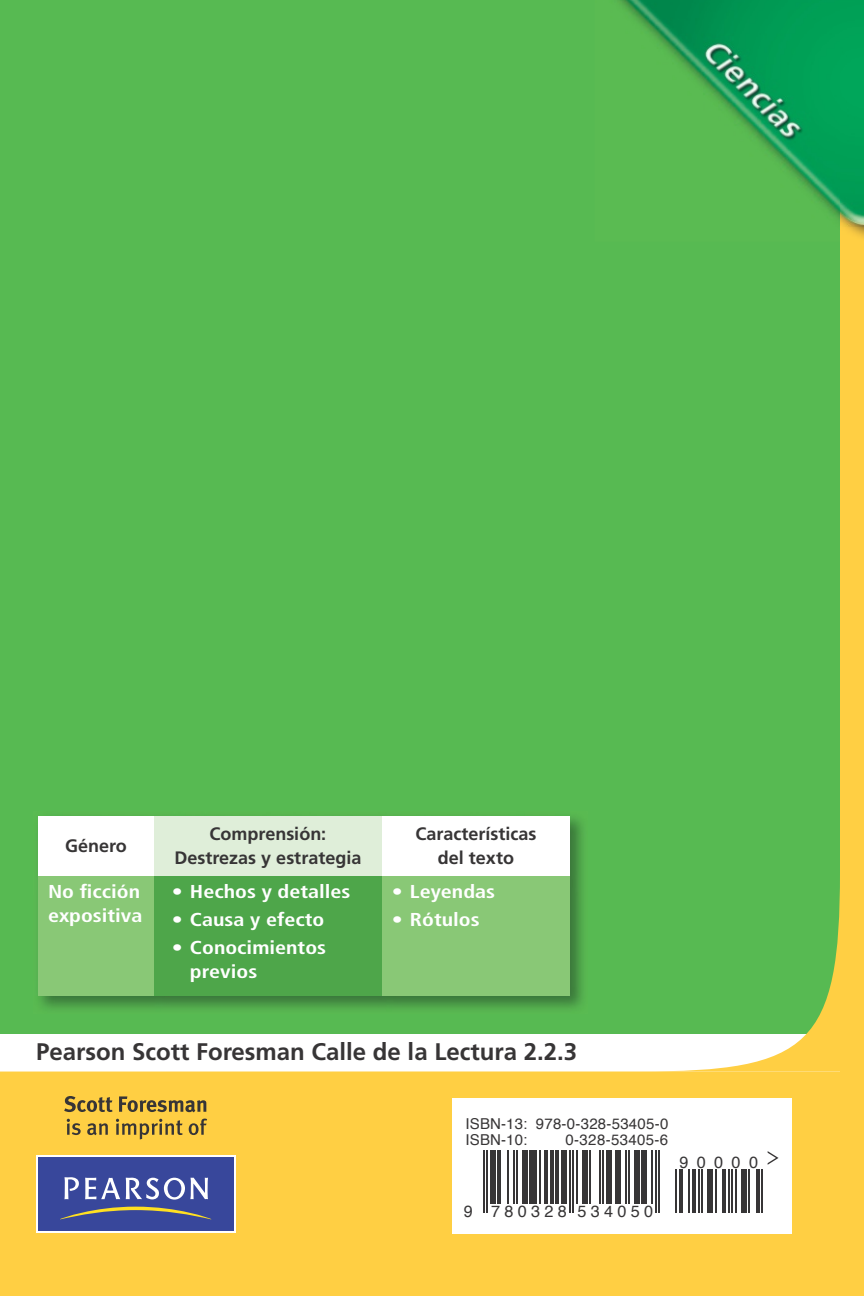
<style>
.page{position:relative;width:864px;height:1296px;background:#fff}
.page>*{position:absolute;margin:0;border:0;box-sizing:border-box;transform-origin:0 0}
.t1{font:700 24px "Frutiger LT Std";color:#373536}
.t2{font:700 condensed 18.8px/24px "Frutiger LT Std";color:#fff;scale:1.18 1}
.t3{font:700 18px/24px "Frutiger LT Std";color:#373536;text-align:center}
.t4{font:16.2px "Helvetica";letter-spacing:.265em;color:#373536}
.t5{font:15px/15.8px "Helvetica";letter-spacing:.015em;color:#373536}
</style>
<div class="page">
<div style="left:0;top:0;width:864px;height:1033px;background:#57ba52"></div>
<div style="left:0;top:1071px;width:840px;height:225px;background:#ffcf43"></div>
<div style="left:840px;top:0;width:24px;height:1296px;background:#ffcf43"></div>
<svg style="left:640px;top:887px;width:200px;height:185px"></svg>
<div style="left:36px;top:1155px;width:199px;height:78px;background:#fff"></div>
<div style="left:38px;top:1157px;width:195px;height:74px;background:#38479b"></div>
<svg style="left:126px;top:1178px;width:82px;height:22px"></svg>
<svg style="left:85px;top:1178px;width:35px;height:21px"></svg>
<svg style="left:65px;top:1177px;width:14px;height:22px"></svg>
<svg style="left:60px;top:1207px;width:151px;height:12px"></svg>
<svg style="left:64px;top:1096px;width:48px;height:16px"></svg>
<svg style="left:119px;top:1096px;width:87px;height:16px"></svg>
<svg style="left:67px;top:1119px;width:14px;height:16px"></svg>
<svg style="left:87px;top:1123px;width:21px;height:12px"></svg>
<svg style="left:116px;top:1119px;width:67px;height:20px"></svg>
<svg style="left:189px;top:1119px;width:18px;height:16px"></svg>
<div style="left:452px;top:1098px;width:340px;height:136px;background:#fff"></div>
<hr style="left:483px;top:1150px;width:1px;height:63px;background:#373536">
<hr style="left:486px;top:1150px;width:2px;height:63px;background:#373536">
<div style="left:490px;top:1150px;width:6px;height:53px;background:#373536"></div>
<hr style="left:497px;top:1150px;width:4px;height:53px;background:#373536">
<hr style="left:507px;top:1150px;width:2px;height:53px;background:#373536">
<hr style="left:513px;top:1150px;width:1px;height:53px;background:#373536">
<hr style="left:516px;top:1150px;width:2px;height:53px;background:#373536">
<div style="left:522px;top:1150px;width:5px;height:53px;background:#373536"></div>
<div style="left:529px;top:1150px;width:8px;height:53px;background:#373536"></div>
<hr style="left:539px;top:1150px;width:2px;height:53px;background:#373536">
<hr style="left:544px;top:1150px;width:4px;height:53px;background:#373536">
<hr style="left:550px;top:1150px;width:4px;height:53px;background:#373536">
<hr style="left:555px;top:1150px;width:4px;height:53px;background:#373536">
<div style="left:561px;top:1150px;width:6px;height:53px;background:#373536"></div>
<hr style="left:569px;top:1150px;width:2px;height:63px;background:#373536">
<hr style="left:572px;top:1150px;width:2px;height:63px;background:#373536">
<hr style="left:576px;top:1150px;width:2px;height:53px;background:#373536">
<div style="left:582px;top:1150px;width:5px;height:53px;background:#373536"></div>
<hr style="left:589px;top:1150px;width:2px;height:53px;background:#373536">
<hr style="left:599px;top:1150px;width:1px;height:53px;background:#373536">
<hr style="left:602px;top:1150px;width:2px;height:53px;background:#373536">
<div style="left:606px;top:1150px;width:6px;height:53px;background:#373536"></div>
<div style="left:615px;top:1150px;width:6px;height:53px;background:#373536"></div>
<hr style="left:625px;top:1150px;width:2px;height:53px;background:#373536">
<hr style="left:629px;top:1150px;width:1px;height:53px;background:#373536">
<div style="left:634px;top:1150px;width:6px;height:53px;background:#373536"></div>
<div style="left:642px;top:1150px;width:5px;height:53px;background:#373536"></div>
<hr style="left:651px;top:1150px;width:2px;height:53px;background:#373536">
<hr style="left:655px;top:1150px;width:2px;height:63px;background:#373536">
<hr style="left:658px;top:1150px;width:2px;height:63px;background:#373536">
<svg style="left:768px;top:1151px;width:11px;height:14px"></svg>
<hr style="left:675px;top:1170px;width:2px;height:43px;background:#373536">
<hr style="left:679px;top:1170px;width:4px;height:43px;background:#373536">
<hr style="left:688px;top:1170px;width:2px;height:43px;background:#373536">
<hr style="left:692px;top:1170px;width:4px;height:43px;background:#373536">
<hr style="left:698px;top:1170px;width:2px;height:43px;background:#373536">
<hr style="left:701px;top:1170px;width:2px;height:43px;background:#373536">
<div style="left:707px;top:1170px;width:6px;height:43px;background:#373536"></div>
<hr style="left:715px;top:1170px;width:1px;height:43px;background:#373536">
<hr style="left:722px;top:1170px;width:4px;height:43px;background:#373536">
<hr style="left:728px;top:1170px;width:2px;height:43px;background:#373536">
<hr style="left:731px;top:1170px;width:2px;height:43px;background:#373536">
<hr style="left:735px;top:1170px;width:2px;height:43px;background:#373536">
<div style="left:741px;top:1170px;width:5px;height:43px;background:#373536"></div>
<hr style="left:748px;top:1170px;width:2px;height:43px;background:#373536">
<hr style="left:756px;top:1170px;width:3px;height:43px;background:#373536">
<hr style="left:761px;top:1170px;width:2px;height:43px;background:#373536">
<img style="left:618px;top:0;width:245px;height:227px">
<img style="left:863px;top:0;width:1px;height:227px">
<div style="left:38px;top:816px;width:116px;height:60px;background:#fff"></div>
<div style="left:154px;top:816px;width:228px;height:60px;background:#dfeed9"></div>
<div style="left:382px;top:816px;width:188px;height:60px;background:#fff"></div>
<div style="left:38px;top:876px;width:532px;height:120px;background:#89c876"></div>
<div style="left:154px;top:876px;width:228px;height:120px;background:#4ea64a"></div>
<p class="t3" style="left:65px;top:834px;width:63px">Género</p>
<p class="t3" style="left:175px;top:822px;width:188px">Comprensión:<br>Destrezas y estrategia</p>
<p class="t3" style="left:415px;top:822px;width:123px">Características del texto</p>
<p class="t2" style="left:48px;top:880px;width:82px">No ficción expositiva</p>
<p class="t2" style="left:172px;top:880px;width:153px">• Hechos y detalles</p>
<p class="t2" style="left:172px;top:908px;width:131px">• Causa y efecto</p>
<p class="t2" style="left:190px;top:936px;width:117px;text-indent:-18px">• Conocimientos previos</p>
<p class="t2" style="left:392px;top:880px;width:89px">• Leyendas</p>
<p class="t2" style="left:392px;top:908px;width:76px">• Rótulos</p>
<p class="t1" style="left:36px;top:1038px;width:543px">Pearson Scott Foresman Calle de la Lectura 2.2.3</p>
<p class="t5" style="left:466px;top:1116px;width:63px">ISBN-13:<br>ISBN-10:</p>
<p class="t5" style="left:536px;top:1116px;width:134px;text-align:right">978-0-328-53405-0<br>0-328-53405-6</p>
<p class="t4" style="left:679px;top:1149px;width:80px">90000</p>
<p class="t4" style="left:464px;top:1199px;width:191px">9 780328 534050</p>
</div>
